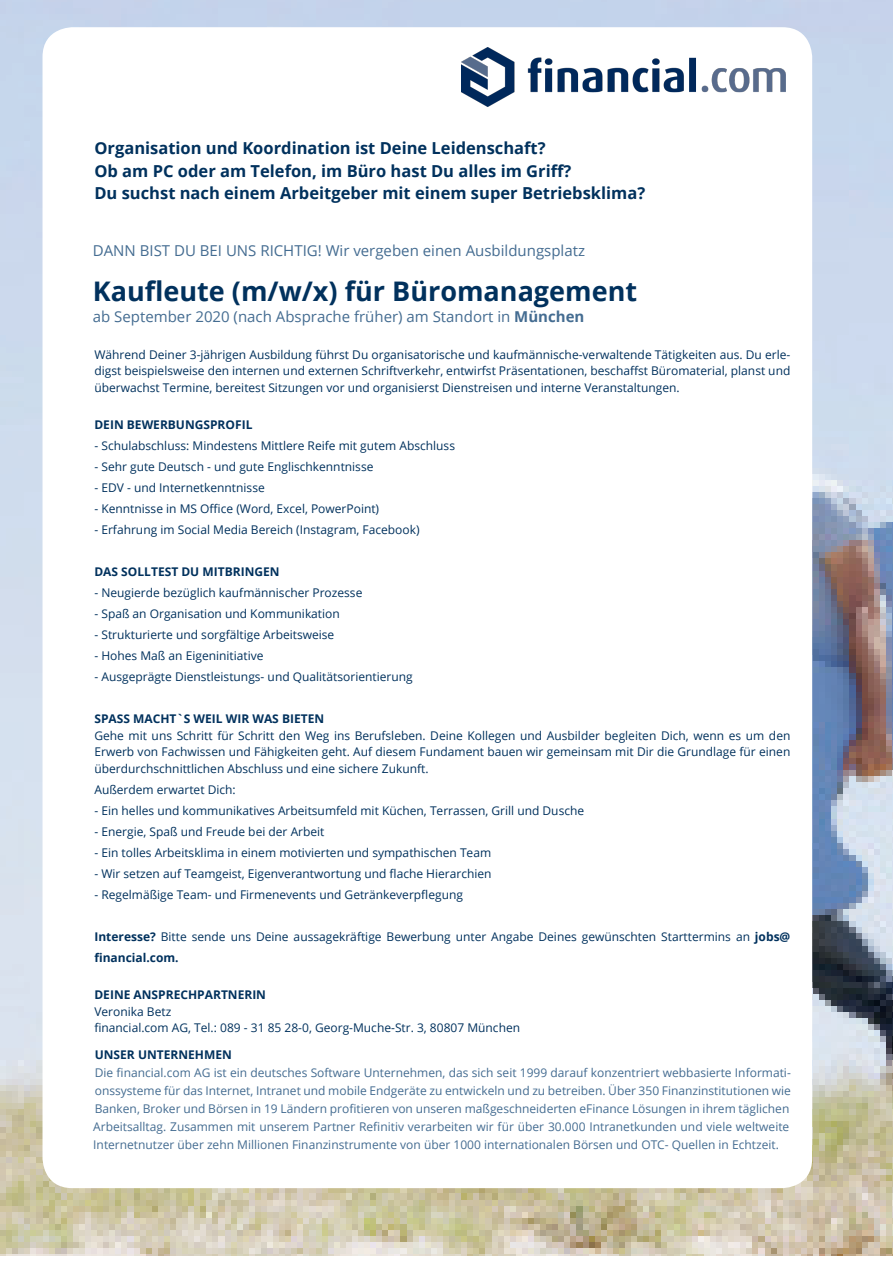
<style>
.page{position:relative;width:893px;height:1263px;background:#fff}
.page>*{position:absolute;margin:0;border:0;box-sizing:border-box;transform-origin:0 0}
.t1{font:700 27px "Open Sans";color:#01315d}
.t2{font:700 16.5px "Open Sans";color:#01315d}
.t3{font:15px "Open Sans";color:#446c91}
.Absatzformat_3{font:12px/16.5px "Open Sans";color:#01315d;text-align:justify}
.t4{font:12px/18px "Open Sans";color:#446c91}
.Absatzformat_3-2{font:700 12px "Open Sans";color:#01315d}
.s1{font-weight:700}
</style>
<div class="page">
<img style="left:0;top:0;width:893px;height:1256px">
<div style="left:43px;top:27px;width:769px;height:1161px;background:#fff;border-radius:30px"></div>
<img style="left:461px;top:48px;width:324px;height:59px">
<p class="t2" style="left:94px;top:137px;width:453px">Organisation und Koordination ist Deine Leidenschaft?</p>
<p class="t2" style="left:94px;top:159px;width:478px">Ob am PC oder am Telefon, im Büro hast Du alles im Griff?</p>
<p class="t2" style="left:94px;top:182px;width:552px">Du suchst nach einem Arbeitgeber mit einem super Betriebsklima?</p>
<p class="t3" style="left:93px;top:240px;width:494px">DANN BIST DU BEI UNS RICHTIG! Wir vergeben einen Ausbildungsplatz</p>
<p class="t1" style="left:93px;top:272px;width:546px">Kaufleute (m/w/x) für Büromanagement</p>
<p class="t3" style="left:93px;top:306px;width:493px">ab September 2020 (nach Absprache früher) am Standort in <span class="s1">München</span></p>
<p class="Absatzformat_3" style="left:94px;top:346px;width:697px">Während Deiner 3-jährigen Ausbildung führst Du organisatorische und kaufmännische-verwaltende Tätigkeiten aus. Du erle&shy;digst beispielsweise den internen und externen Schriftverkehr, entwirfst Präsentationen, beschaffst Büromaterial, planst und überwachst Termine, bereitest Sitzungen vor und organisierst Dienstreisen und interne Veranstaltungen.</p>
<p class="Absatzformat_3-2" style="left:94px;top:416px;width:160px">DEIN BEWERBUNGSPROFIL</p>
<p class="Absatzformat_3" style="left:94px;top:437px;width:362px">- Schulabschluss: Mindestens Mittlere Reife mit gutem Abschluss</p>
<p class="Absatzformat_3" style="left:94px;top:458px;width:281px">- Sehr gute Deutsch - und gute Englischkenntnisse</p>
<p class="Absatzformat_3" style="left:94px;top:479px;width:172px">- EDV - und Internetkenntnisse</p>
<p class="Absatzformat_3" style="left:94px;top:500px;width:286px">- Kenntnisse in MS Office (Word, Excel, PowerPoint)</p>
<p class="Absatzformat_3" style="left:94px;top:521px;width:327px">- Erfahrung im Social Media Bereich (Instagram, Facebook)</p>
<p class="Absatzformat_3-2" style="left:94px;top:563px;width:187px">DAS SOLLTEST DU MITBRINGEN</p>
<p class="Absatzformat_3" style="left:94px;top:584px;width:269px">- Neugierde bezüglich kaufmännischer Prozesse</p>
<p class="Absatzformat_3" style="left:94px;top:605px;width:247px">- Spaß an Organisation und Kommunikation</p>
<p class="Absatzformat_3" style="left:94px;top:626px;width:241px">- Strukturierte und sorgfältige Arbeitsweise</p>
<p class="Absatzformat_3" style="left:94px;top:647px;width:171px">- Hohes Maß an Eigeninitiative</p>
<p class="Absatzformat_3" style="left:94px;top:668px;width:320px">- Ausgeprägte Dienstleistungs- und Qualitätsorientierung</p>
<p class="Absatzformat_3-2" style="left:94px;top:710px;width:231px">SPASS MACHT`S WEIL WIR WAS BIETEN</p>
<p class="Absatzformat_3" style="left:94px;top:727px;width:697px">Gehe mit uns Schritt für Schritt den Weg ins Berufsleben. Deine Kollegen und Ausbilder begleiten Dich, wenn es um den Erwerb von Fachwissen und Fähigkeiten geht. Auf diesem Fundament bauen wir gemeinsam mit Dir die Grundlage für einen überdurchschnittlichen Abschluss und eine sichere Zukunft.</p>
<p class="Absatzformat_3" style="left:94px;top:781px;width:143px">Außerdem erwartet Dich:</p>
<p class="Absatzformat_3" style="left:94px;top:802px;width:491px">- Ein helles und kommunikatives Arbeitsumfeld mit Küchen, Terrassen, Grill und Dusche</p>
<p class="Absatzformat_3" style="left:94px;top:823px;width:232px">- Energie, Spaß und Freude bei der Arbeit</p>
<p class="Absatzformat_3" style="left:94px;top:844px;width:398px">- Ein tolles Arbeitsklima in einem motivierten und sympathischen Team</p>
<p class="Absatzformat_3" style="left:94px;top:865px;width:399px">- Wir setzen auf Teamgeist, Eigenverantwortung und flache Hierarchien</p>
<p class="Absatzformat_3" style="left:94px;top:886px;width:370px">- Regelmäßige Team- und Firmenevents und Getränkeverpflegung</p>
<p class="Absatzformat_3" style="left:94px;top:926px;width:697px;line-height:21px"><span class="s1">Interesse?</span> Bitte sende uns Deine aussagekräftige Bewerbung unter Angabe Deines gewünschten Starttermins an <span class="s1">jobs@ financial.com.</span></p>
<p class="Absatzformat_3-2" style="left:94px;top:986px;width:173px">DEINE ANSPRECHPARTNERIN</p>
<p class="Absatzformat_3" style="left:94px;top:1003px;width:78px">Veronika Betz</p>
<p class="Absatzformat_3" style="left:94px;top:1019px;width:427px">financial.com AG, Tel.: 089 - 31 85 28-0, Georg-Muche-Str. 3, 80807 München</p>
<p class="Absatzformat_3-2" style="left:95px;top:1046px;width:139px">UNSER UNTERNEHMEN</p>
<p class="t4" style="left:93px;top:1063px;width:699px">Die financial.com AG ist ein deutsches Software Unternehmen, das sich seit 1999 darauf konzentriert webbasierte Informati&shy;onssysteme für das Internet, Intranet und mobile Endgeräte zu entwickeln und zu betreiben. Über 350 Finanzinstitutionen wie Banken, Broker und Börsen in 19 Ländern profitieren von unseren maßgeschneiderten eFinance Lösungen in ihrem täglichen Arbeitsalltag. Zusammen mit unserem Partner Refinitiv verarbeiten wir für über 30.000 Intranetkunden und viele weltweite Internetnutzer über zehn Millionen Finanzinstrumente von über 1000 internationalen Börsen und OTC- Quellen in Echtzeit.</p>
</div>
